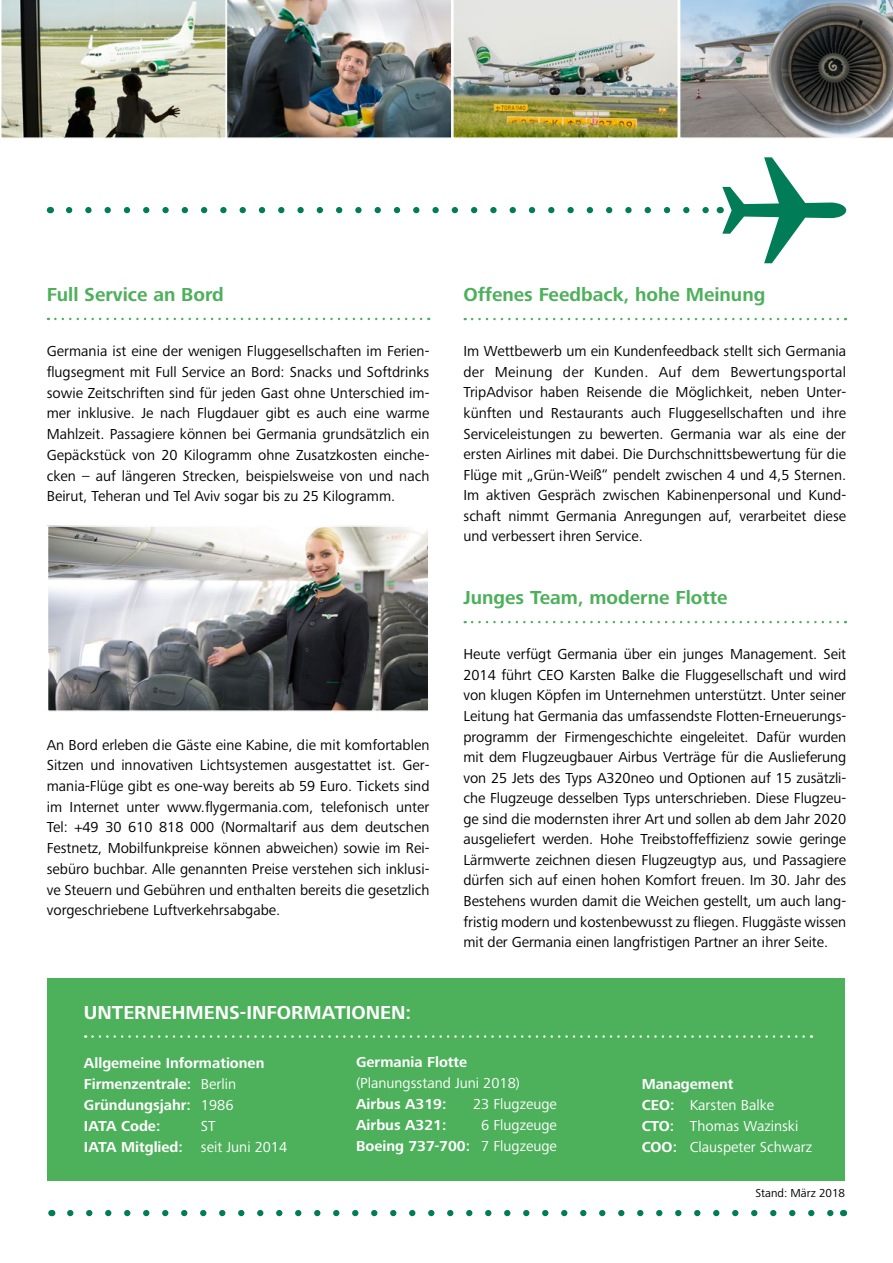
<style>
.page{position:relative;width:893px;height:1263px;background:#fff}
.page>*{position:absolute;margin:0;border:0;box-sizing:border-box;transform-origin:0 0}
.t1{font:700 19.5px "Frutiger Next Pro";color:#4db05b}
.t2{font:700 19.5px "Frutiger Next Pro";color:#fff}
.t3{font:15px/20.5px "Frutiger Next Pro";color:#000;text-align:justify}
.t4{font:15px/21px "Frutiger Next Pro";color:#fff}
.t5{font:700 15px/21px "Frutiger Next Pro";color:#fff}
.t6{font:12px "Frutiger Next Pro";color:#000}
.s1{font-weight:400}
.s2{font-weight:700}
</style>
<div class="page">
<svg style="left:70px;top:1210px;width:764px;height:6px"></svg>
<svg style="left:69px;top:207px;width:640px;height:6px"></svg>
<svg style="left:720px;top:157px;width:126px;height:106px"></svg>
<img style="left:1px;top:0;width:892px;height:139px">
<svg style="left:55px;top:318px;width:374px;height:2px"></svg>
<svg style="left:472px;top:318px;width:374px;height:2px"></svg>
<svg style="left:472px;top:621px;width:374px;height:2px"></svg>
<div style="left:48px;top:978px;width:797px;height:202px;background:#4db05b"></div>
<svg style="left:92px;top:1035px;width:720px;height:3px"></svg>
<img style="left:50px;top:528px;width:376px;height:181px">
<div style="left:47px;top:525px;width:382px;height:187px;border:2px solid #fff"></div>
<h1 class="t1" style="left:47px;top:283px;width:178px">Full Service an Bord</h1>
<p class="t3" style="left:47px;top:341px;width:384px">Germania ist eine der wenigen Fluggesellschaften im Ferien&shy;flugsegment mit Full Service an Bord: Snacks und Softdrinks sowie Zeitschriften sind für jeden Gast ohne Unterschied im&shy;mer inklusive. Je nach Flugdauer gibt es auch eine warme Mahlzeit. Passagiere können bei Germania grundsätzlich ein Gepäckstück von 20 Kilogramm ohne Zusatzkosten einche&shy;cken – auf längeren Strecken, beispielsweise von und nach Beirut, Teheran und Tel Aviv sogar bis zu 25 Kilogramm.</p>
<p class="t3" style="left:47px;top:734px;width:384px">An Bord erleben die Gäste eine Kabine, die mit komfortablen Sitzen und innovativen Lichtsystemen ausgestattet ist. Ger&shy;mania-Flüge gibt es one-way bereits ab 59 Euro. Tickets sind im Internet unter www.flygermania.com, telefonisch unter Tel: +49 30 610 818 000 (Normaltarif aus dem deutschen Festnetz, Mobilfunkpreise können abweichen) sowie im Rei&shy;sebüro buchbar. Alle genannten Preise verstehen sich inklusi&shy;ve Steuern und Gebühren und enthalten bereits die gesetzlich vorgeschriebene Luftverkehrsabgabe.</p>
<h1 class="t1" style="left:463px;top:284px;width:303px">Offenes Feedback, hohe Meinung</h1>
<p class="t3" style="left:463px;top:341px;width:384px">Im Wettbewerb um ein Kundenfeedback stellt sich Germania der Meinung der Kunden. Auf dem Bewertungsportal TripAdvisor haben Reisende die Möglichkeit, neben Unter&shy;künften und Restaurants auch Fluggesellschaften und ihre Serviceleistungen zu bewerten. Germania war als eine der ersten Airlines mit dabei. Die Durchschnittsbewertung für die Flüge mit „Grün-Weiß“ pendelt zwischen 4 und 4,5 Sternen.<br>Im aktiven Gespräch zwischen Kabinenpersonal und Kund&shy;schaft nimmt Germania Anregungen auf, verarbeitet diese und verbessert ihren Service.</p>
<h1 class="t1" style="left:463px;top:587px;width:266px">Junges Team, moderne Flotte</h1>
<p class="t3" style="left:463px;top:644px;width:384px">Heute verfügt Germania über ein junges Management. Seit 2014 führt CEO Karsten Balke die Fluggesellschaft und wird von klugen Köpfen im Unternehmen unterstützt. Unter seiner Leitung hat Germania das umfassendste Flotten-Erneuerungs&shy;programm der Firmengeschichte eingeleitet. Dafür wurden mit dem Flugzeugbauer Airbus Verträge für die Auslieferung von 25 Jets des Typs A320neo und Optionen auf 15 zusätzli&shy;che Flugzeuge desselben Typs unterschrieben. Diese Flugzeu&shy;ge sind die modernsten ihrer Art und sollen ab dem Jahr 2020 ausgeliefert werden. Hohe Treibstoffeffizienz sowie geringe Lärmwerte zeichnen diesen Flugzeugtyp aus, und Passagiere dürfen sich auf einen hohen Komfort freuen. Im 30. Jahr des Bestehens wurden damit die Weichen gestellt, um auch lang&shy;fristig modern und kostenbewusst zu fliegen. Fluggäste wissen mit der Germania einen langfristigen Partner an ihrer Seite.</p>
<h1 class="t2" style="left:84px;top:1001px;width:329px">UNTERNEHMENS-INFORMATIONEN:</h1>
<p class="t5" style="left:356px;top:1051px;width:113px">Germania Flotte</p>
<p class="t4" style="left:356px;top:1072px;width:165px">(Planungsstand Juni 2018)</p>
<p class="t5" style="left:356px;top:1093px;width:92px">Airbus A319:</p>
<p class="t4" style="left:473px;top:1093px;width:85px">23 Flugzeuge</p>
<p class="t5" style="left:356px;top:1114px;width:92px">Airbus A321:</p>
<p class="t5" style="left:84px;top:1053px;width:182px">Allgemeine Informationen<br>Firmenzentrale: <span class="s1">Berlin<br></span>Gründungsjahr: <span class="s1">1986<br></span>IATA Code:</p>
<p class="t4" style="left:356px;top:1114px;width:202px;text-align:right">6 Flugzeuge<br><span class="s2">Boeing 737-700:</span> 7 Flugzeuge</p>
<p class="t4" style="left:84px;top:1116px;width:205px;text-indent:117px">ST<br><span class="s2">IATA Mitglied:</span> seit Juni 2014</p>
<p class="t4" style="left:642px;top:1073px;width:172px"><span class="s2">Management<br>CEO:</span> Karsten Balke<br><span class="s2">CTO:</span> Thomas Wazinski<br><span class="s2">COO:</span> Clauspeter Schwarz</p>
<p class="t6" style="left:755px;top:1186px;width:91px">Stand: März 2018</p>
</div>
